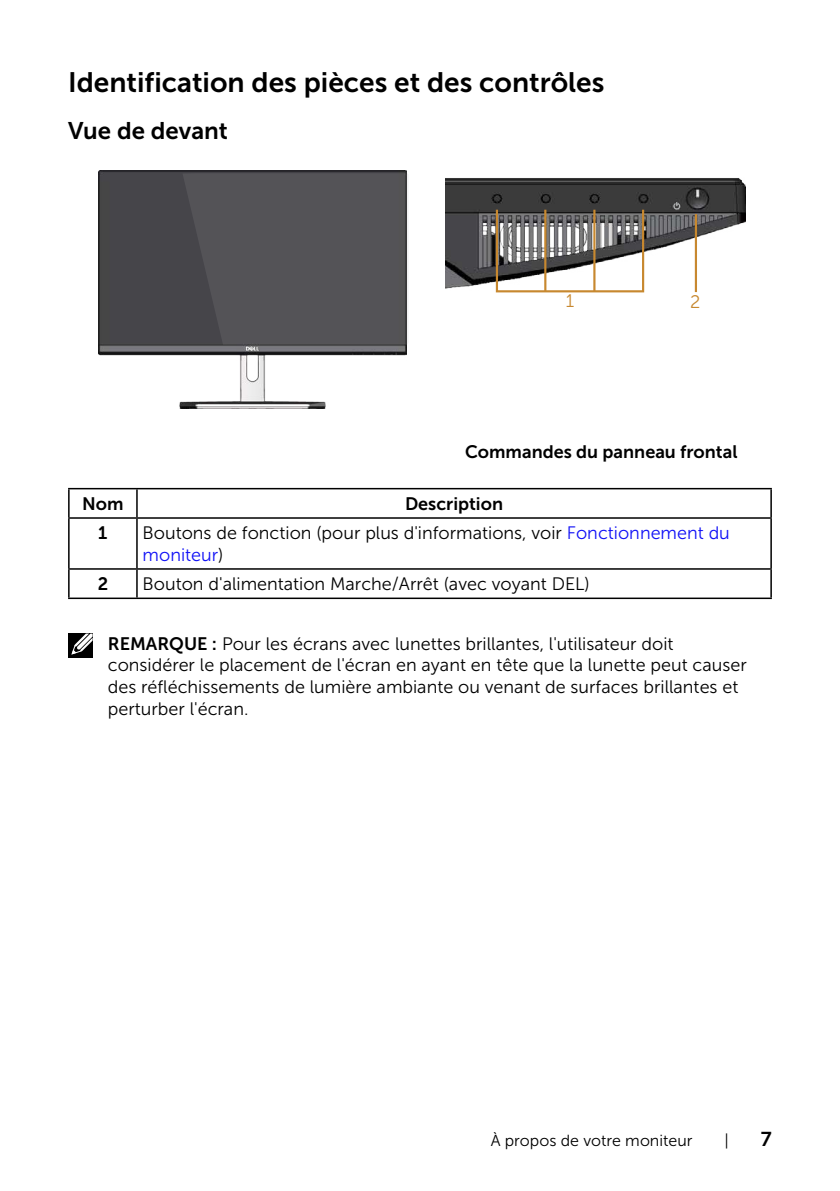
<style>
.page{position:relative;width:840px;height:1191px;background:#fff}
.page>*{position:absolute;margin:0;border:0;box-sizing:border-box;transform-origin:0 0}
.Head_2{font:28px "Museo Sans For Dell 700";color:#000}
.Head_3{font:24px "Museo Sans For Dell 700";color:#000}
.t1{font:20px "Museo Sans For Dell 700";color:#000}
.t2{font:18.2px "Museo Sans For Dell 300";color:#c7882f}
.text{font:18px/21.6px "Museo Sans For Dell 300";color:#000}
.text-2{font:18px "Museo Sans For Dell 700";color:#000}
.t3{font:16px "Museo Sans For Dell 300";color:#000}
.s1{color:#1111f6}
.s2{font-family:"Museo Sans For Dell 700"}
</style>
<div class="page">
<img style="left:445px;top:178px;width:300px;height:114px">
<svg style="left:673px;top:202px;width:6px;height:7px"></svg>
<hr style="left:544px;top:210px;width:2px;height:81px;background:#c7882f">
<hr style="left:593px;top:210px;width:2px;height:81px;background:#c7882f">
<div style="left:495px;top:209px;width:148px;height:83px;border:2px solid #c7882f"></div>
<hr style="left:694px;top:214px;width:2px;height:78px;background:#c7882f">
<img style="left:98px;top:171px;width:308px;height:238px">
<svg style="left:182px;top:173px;width:226px;height:172px;background:#535256"></svg>
<hr style="left:68px;top:488px;width:69px;height:1px;background:#000">
<hr style="left:68px;top:489px;width:2px;height:28px;background:#000">
<hr style="left:137px;top:488px;width:634px;height:1px;background:#000">
<hr style="left:136px;top:489px;width:2px;height:28px;background:#000">
<svg style="left:770px;top:489px;width:1px;height:28px"></svg>
<hr style="left:68px;top:517px;width:69px;height:2px;background:#000">
<hr style="left:68px;top:519px;width:2px;height:49px;background:#000">
<hr style="left:137px;top:517px;width:634px;height:2px;background:#000">
<hr style="left:136px;top:519px;width:2px;height:49px;background:#000">
<hr style="left:770px;top:519px;width:1px;height:49px;background:#000">
<hr style="left:68px;top:568px;width:69px;height:2px;background:#000">
<hr style="left:68px;top:570px;width:2px;height:27px;background:#000">
<hr style="left:137px;top:568px;width:634px;height:2px;background:#000">
<hr style="left:136px;top:570px;width:2px;height:27px;background:#000">
<svg style="left:770px;top:570px;width:1px;height:27px"></svg>
<hr style="left:68px;top:597px;width:69px;height:2px;background:#000">
<hr style="left:137px;top:597px;width:634px;height:2px;background:#000">
<div style="left:68px;top:633px;width:24px;height:25px;background:#000"></div>
<svg style="left:71px;top:633px;width:22px;height:22px"></svg>
<p class="Head_2" style="left:68px;top:67px;width:537px">Identification des pièces et des contrôles</p>
<p class="Head_3" style="left:68px;top:117px;width:161px">Vue de devant</p>
<p class="t2" style="left:565px;top:291px;width:10px">1</p>
<p class="t2" style="left:689px;top:292px;width:12px">2</p>
<p class="text-2" style="left:464px;top:441px;width:274px">Commandes du panneau frontal</p>
<p class="text-2" style="left:82px;top:493px;width:43px">Nom</p>
<p class="text-2" style="left:405px;top:493px;width:99px">Description</p>
<p class="text-2" style="left:98px;top:523px;width:11px">1</p>
<p class="text" style="left:142px;top:522px;width:588px">Boutons de fonction (pour plus d'informations, voir <span class="s1">Fonctionnement du moniteur</span>)</p>
<p class="text-2" style="left:98px;top:573px;width:12px">2</p>
<p class="text" style="left:142px;top:573px;width:448px">Bouton d'alimentation Marche/Arrêt (avec voyant DEL)</p>
<p class="text" style="left:108px;top:633px;width:640px"><span class="s2">REMARQUE :</span> Pour les écrans avec lunettes brillantes, l'utilisateur doit considérer le placement de l'écran en ayant en tête que la lunette peut causer des réfléchissements de lumière ambiante ou venant de surfaces brillantes et perturber l'écran.</p>
<p class="t3" style="left:490px;top:1131px;width:203px">À propos de votre moniteur</p>
<p class="t3" style="left:724px;top:1131px;width:6px">|</p>
<p class="t1" style="left:760px;top:1127px;width:12px">7</p>
</div>
